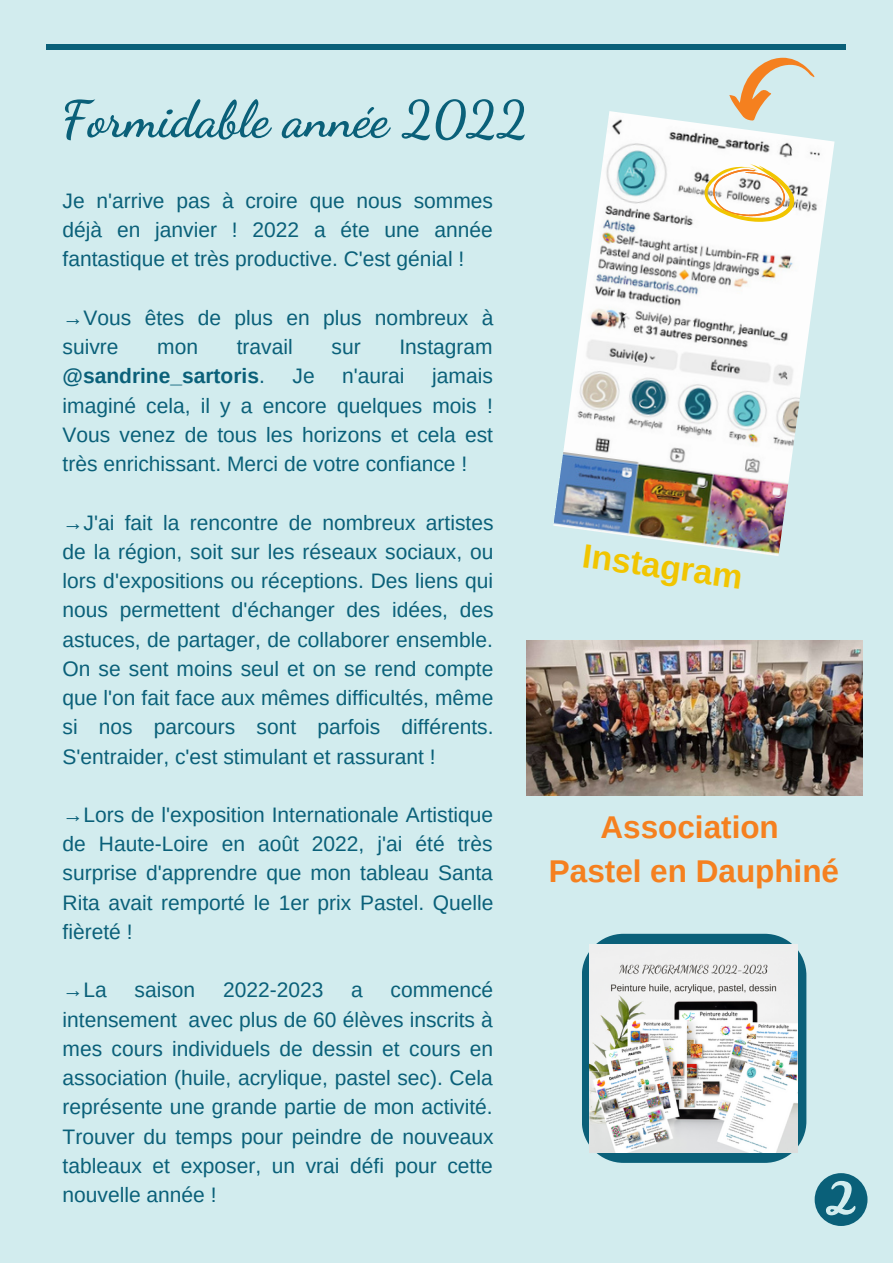
<style>
.page{position:relative;width:893px;height:1264px;background:#fff}
.page>*{position:absolute;margin:0;border:0;box-sizing:border-box;transform-origin:0 0}
.t1{font:700 51px "Dancing Script";color:#0a6079}
.t2{font:700 33.75px "Arimo";color:#f1c500}
.t3{font:700 31.5px/43.8px "Arimo";color:#f5801f;text-align:center}
.t4{font:21px/29.2px "Arimo";color:#0a6079;text-align:justify}
.t5{font:700 21px "Arimo";color:#0a6079}
.s1{font-weight:400}
</style>
<div class="page">
<div style="left:0;top:0;width:892px;height:1262px;background:#d2ecee"></div>
<div style="left:46px;top:45px;width:800px;height:5px;background:#0a6079"></div>
<svg style="left:814px;top:1173px;width:53px;height:52px"></svg>
<img style="left:553px;top:111px;width:281px;height:445px">
<img style="left:526px;top:640px;width:336px;height:155px">
<svg style="left:699px;top:156px;width:100px;height:74px;background:#f0e6ce"></svg>
<svg style="left:729px;top:58px;width:85px;height:63px"></svg>
<svg style="left:582px;top:933px;width:224px;height:229px;fill:#0a6079"></svg>
<img style="left:589px;top:944px;width:208px;height:208px">
<h1 class="t1" style="left:61px;top:89px;width:467px">Formidable année 2022</h1>
<p class="t4" style="left:63px;top:186px;width:432px">Je n'arrive pas à croire que nous sommes déjà en janvier ! 2022 a éte une année fantastique et très productive. C'est génial !</p>
<p class="t4" style="left:63px;top:303px;width:432px">→Vous êtes de plus en plus nombreux à suivre</p>
<p class="t4" style="left:157px;top:332px;width:42px">mon</p>
<p class="t4" style="left:237px;top:332px;width:57px">travail</p>
<p class="t4" style="left:331px;top:332px;width:31px">sur</p>
<p class="t4" style="left:399px;top:332px;width:95px">Instagram</p>
<p class="t5" style="left:63px;top:364px;width:204px">@sandrine_sartoris<span class="s1">.</span></p>
<p class="t4" style="left:292px;top:361px;width:24px">Je</p>
<p class="t4" style="left:342px;top:361px;width:64px">n'aurai</p>
<p class="t4" style="left:63px;top:361px;width:432px;text-indent:369px">jamais imaginé cela, il y a encore quelques mois !<br>Vous venez de tous les horizons et cela est très enrichissant. Merci de votre confiance !</p>
<p class="t4" style="left:63px;top:507px;width:432px">→J'ai fait la rencontre de nombreux artistes de la région, soit sur les réseaux sociaux, ou lors d'expositions ou réceptions. Des liens qui nous permettent d'échanger des idées, des astuces, de partager, de collaborer ensemble.<br>On se sent moins seul et on se rend compte que l'on fait face aux mêmes difficultés, même si nos parcours sont parfois différents.<br>S'entraider, c'est stimulant et rassurant !</p>
<p class="t4" style="left:63px;top:800px;width:432px">→Lors de l'exposition Internationale Artistique de Haute-Loire en août 2022, j'ai été très surprise d'apprendre que mon tableau Santa Rita avait remporté le 1er prix Pastel. Quelle fièreté !</p>
<p class="t4" style="left:63px;top:975px;width:432px;text-indent:328px">commencé intensement avec plus de 60 élèves inscrits à mes cours individuels de dessin et cours en association (huile, acrylique, pastel sec). Cela représente une grande partie de mon activité.<br>Trouver du temps pour peindre de nouveaux tableaux et exposer, un vrai défi pour cette nouvelle année !</p>
<p class="t4" style="left:63px;top:975px;width:46px">→La</p>
<p class="t4" style="left:135px;top:975px;width:62px">saison</p>
<p class="t4" style="left:223px;top:975px;width:102px">2022-2023</p>
<p class="t4" style="left:351px;top:975px;width:13px">a</p>
<h2 class="t2" style="left:585px;top:536px;width:163px;rotate:8deg">Instagram</h2>
<h3 class="t3" style="left:549px;top:805px;width:292px">Association<br>Pastel en Dauphiné</h3>
</div>
